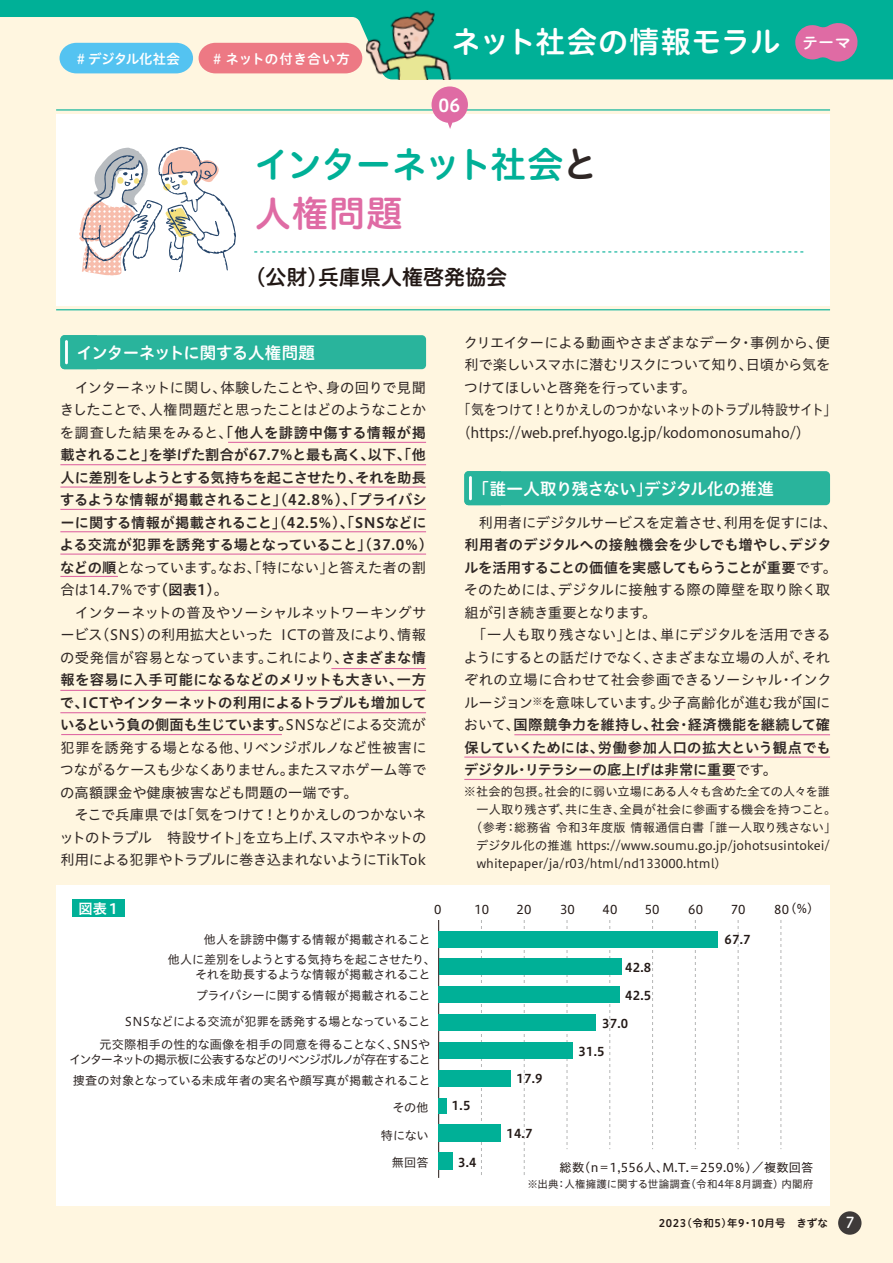
<style>
.page{position:relative;width:893px;height:1263px;background:#fff6e0}
.page>*{position:absolute;margin:0;border:0;box-sizing:border-box;transform-origin:0 0}
.t1{font:36px/49.5px "Hiragino UD Sans R Std W6";letter-spacing:-.03em;color:#00b097}
.t2{font:30px "Hiragino UD Sans R Std W6";letter-spacing:.005em;color:#fff}
.t3{font:21px "Hiragino UD Sans R Std W6";color:#221815}
.t4{font:17.85px "Hiragino UD Sans R Std W6";color:#fff}
.t5{font:16.5px "Hiragino UD Sans R Std W6";letter-spacing:-.025em;color:#fff}
.t6{font:14.25px/22.5px "Hiragino UD Sans Std W4";letter-spacing:-.015em;color:#2f2725}
.t7{font:14.25px/22.5px "Hiragino UD Sans Std W6";letter-spacing:-.01em;color:#2f2725}
.t8{font:14.25px/22.5px "Hiragino UD Sans Std W4";letter-spacing:-.035em;color:#2f2725;text-align:right}
.t9{font:14.25px "Hiragino UD Sans Std W4";letter-spacing:-.015em;color:#2f2725;scale:.9 1}
.t10{font:14.25px "Hiragino UD Sans Std W4";letter-spacing:-.035em;color:#2f2725;scale:.9 1}
.t11{font:14.25px "Hiragino UD Sans Std W4";letter-spacing:-.045em;color:#2f2725}
.t12{font:14.25px "Hiragino UD Sans Std W6";color:#fff}
.t13{font:13.5px "Hiragino UD Sans R Std W6";letter-spacing:.04em;color:#fff}
.t14{font:13.5px "Hiragino UD Sans R Std W6";letter-spacing:-.015em;color:#fff}
.t15{font:12.15px "Hiragino UD Sans Std W4";letter-spacing:-.005em;color:#2f2725}
.t16{font:12.15px/15px "Hiragino UD Sans Std W4";letter-spacing:-.025em;color:#2f2725}
.t17{font:12.15px/15px "Hiragino UD Sans Std W4";letter-spacing:-.06em;color:#2f2725;text-align:right}
.t18{font:12.15px "Hiragino UD Sans Std W4";letter-spacing:.02em;color:#221815}
.t19{font:12.15px "Hiragino UD Sans Std W6";letter-spacing:.02em;color:#221815}
.t20{font:12.15px "Hiragino UD Sans Std W4";letter-spacing:.03em;color:#2f2725}
.t21{font:12.15px "Hiragino UD Sans Std W4";letter-spacing:-.035em;color:#2f2725}
.t22{font:10.5px "Hiragino UD Sans Std W4";letter-spacing:.02em;color:#2f2725}
.t23{font:10.5px "Hiragino UD Sans R Std W6";letter-spacing:.05em;color:#221815}
.s1{font-family:"Tsuku A Rd Gothic";font-weight:700;font-size:18px}
.s2{color:#2f2725}
.s3{color:#df6ba4}
.s4{font-family:"Hiragino UD Sans Std W4"}
.s5{font-family:"Hiragino UD Sans Std W6"}
.s6{font-family:"Hiragino UD Sans R Std W5";font-size:15px;color:#fff}
</style>
<div class="page">
<div style="left:56px;top:114px;width:774px;height:192px;background:#fff"></div>
<svg style="left:254px;top:251px;width:550px;height:1px"></svg>
<hr style="left:56px;top:309px;width:774px;height:1px;background:#00b097">
<hr style="left:56px;top:109px;width:774px;height:2px;background:#00b097">
<svg style="left:432px;top:86px;width:36px;height:43px"></svg>
<svg style="left:0;top:0;width:893px;height:79px;fill:#00b097"></svg>
<div style="left:60px;top:43px;width:133px;height:30px;background:#54c3f1"></div>
<div style="left:199px;top:43px;width:163px;height:30px;background:#ed7984"></div>
<svg style="left:793px;top:22px;width:66px;height:40px;background:#a27da0"></svg>
<div style="left:60px;top:335px;width:366px;height:34px;background:#29b49c;border-radius:4px"></div>
<svg style="left:60px;top:335px;width:7px;height:34px"></svg>
<hr style="left:65px;top:340px;width:3px;height:24px;background:#fff">
<div style="left:464px;top:471px;width:366px;height:34px;background:#29b49c;border-radius:4px"></div>
<svg style="left:464px;top:471px;width:7px;height:34px"></svg>
<hr style="left:469px;top:476px;width:3px;height:24px;background:#fff">
<hr style="left:228px;top:442px;width:198px;height:1px;background:#df6ba4">
<hr style="left:331px;top:668px;width:95px;height:1px;background:#df6ba4">
<hr style="left:60px;top:464px;width:366px;height:1px;background:#df6ba4">
<hr style="left:60px;top:486px;width:366px;height:2px;background:#df6ba4">
<hr style="left:60px;top:509px;width:366px;height:1px;background:#df6ba4">
<hr style="left:60px;top:690px;width:366px;height:1px;background:#df6ba4">
<hr style="left:60px;top:712px;width:366px;height:1px;background:#df6ba4">
<hr style="left:60px;top:531px;width:366px;height:1px;background:#df6ba4">
<hr style="left:60px;top:553px;width:366px;height:2px;background:#df6ba4">
<hr style="left:514px;top:734px;width:316px;height:1px;background:#df6ba4">
<hr style="left:464px;top:756px;width:366px;height:2px;background:#df6ba4">
<hr style="left:464px;top:779px;width:271px;height:1px;background:#df6ba4">
<hr style="left:61px;top:734px;width:221px;height:1px;background:#df6ba4">
<hr style="left:60px;top:576px;width:58px;height:1px;background:#df6ba4">
<div style="left:56px;top:885px;width:774px;height:320px;background:#fff"></div>
<div style="left:72px;top:899px;width:52px;height:17px;background:#00b097"></div>
<svg style="left:524px;top:920px;width:1px;height:255px"></svg>
<svg style="left:567px;top:920px;width:1px;height:229px"></svg>
<svg style="left:481px;top:920px;width:1px;height:255px"></svg>
<svg style="left:609px;top:920px;width:1px;height:229px"></svg>
<svg style="left:652px;top:920px;width:1px;height:229px"></svg>
<svg style="left:695px;top:920px;width:1px;height:229px"></svg>
<svg style="left:738px;top:920px;width:1px;height:229px"></svg>
<svg style="left:781px;top:920px;width:1px;height:229px"></svg>
<hr style="left:438px;top:920px;width:1px;height:258px;background:#221815">
<div style="left:439px;top:931px;width:279px;height:16px;background:#00b097"></div>
<div style="left:439px;top:958px;width:182px;height:17px;background:#00b097"></div>
<div style="left:439px;top:986px;width:181px;height:16px;background:#00b097"></div>
<div style="left:439px;top:1014px;width:157px;height:16px;background:#00b097"></div>
<div style="left:439px;top:1042px;width:134px;height:16px;background:#00b097"></div>
<div style="left:439px;top:1070px;width:72px;height:16px;background:#00b097"></div>
<div style="left:439px;top:1098px;width:8px;height:16px;background:#00b097"></div>
<div style="left:439px;top:1125px;width:62px;height:17px;background:#00b097"></div>
<div style="left:439px;top:1153px;width:14px;height:17px;background:#00b097"></div>
<img style="left:366px;top:8px;width:93px;height:72px">
<svg style="left:79px;top:146px;width:157px;height:130px"></svg>
<div style="left:838px;top:1211px;width:23px;height:24px;background:#3e3a39;border-radius:50%"></div>
<p class="t14" style="left:77px;top:48px;width:105px"># デジタル化社会</p>
<p class="t13" style="left:213px;top:48px;width:138px"># ネットの付き合い方</p>
<h2 class="t2" style="left:451px;top:19px;width:402px">ネット社会の情報モラル <span class="s1">テーマ</span></h2>
<p class="t4" style="left:438px;top:91px;width:23px">06</p>
<h1 class="t1" style="left:254px;top:137px;width:346px">インターネット社会<span class="s2">と</span><span class="s3">人権問題</span></h1>
<h3 class="t3" style="left:255px;top:261px;width:253px">(公財）兵庫県人権啓発協会</h3>
<p class="t5" style="left:77px;top:340px;width:240px">インターネットに関する人権問題</p>
<p class="t8" style="left:60px;top:375px;width:368px">インターネットに関し、体験したことや、身の回りで見聞きしたことで、人権問題だと思ったことはどのようなことか</p>
<p class="t7" style="left:60px;top:420px;width:375px"><span class="s4">を調査した結果をみると、</span>「他人を誹謗中傷する情報が掲載されること」を挙げた割合が67.7％と最も高く、以下、「他人に差別をしようとする気持ちを起こさせたり、それを助長するような情報が掲載されること」（42.8％）、「プライバシーに関する情報が掲載されること」（42.5％）、「SNSなどによる交流が犯罪を誘発する場となっていること」（37.0％）</p>
<p class="t6" style="left:60px;top:555px;width:368px"><span class="s5">などの順</span>となっています。なお、「特にない」と答えた者の割合は14.7％です<span class="s5">（図表1）</span>。<br>　インターネットの普及やソーシャルネットワーキングサービス（SNS）の利用拡大といった ICTの普及により、情報の受発信が容易となっています。これにより、<span class="s5">さまざまな情</span></p>
<p class="t7" style="left:60px;top:668px;width:368px;text-align:justify">報を容易に入手可能になるなどのメリットも大きい、一方で、ICTやインターネットの利用によるトラブルも増加しているという負の側面も生じています。<span class="s4">SNSなどによる交流が</span></p>
<p class="t6" style="left:59px;top:735px;width:369px">犯罪を誘発する場となる他、リベンジポルノなど性被害につながるケースも少なくありません。またスマホゲーム等での高額課金や健康被害なども問題の一端です。<br>　そこで兵庫県では「気をつけて！とりかえしのつかないネットのトラブル 特設サイト」を立ち上げ、スマホやネットの利用による犯罪やトラブルに巻き込まれないようにTikTok</p>
<p class="t6" style="left:464px;top:330px;width:368px">クリエイターによる動画やさまざまなデータ・事例から、便</p>
<p class="t6" style="left:464px;top:353px;width:368px">利で楽しいスマホに潜むリスクについて知り、日頃から気を</p>
<p class="t11" style="left:464px;top:377px;width:234px">つけてほしいと啓発を行っています。</p>
<p class="t10" style="left:458px;top:399px;width:422px">「気をつけて！とりかえしのつかないネットのトラブル特設サイト」</p>
<p class="t9" style="left:458px;top:422px;width:392px">（https://web.pref.hyogo.lg.jp/kodomonosumaho/）</p>
<p class="t5" style="left:473px;top:476px;width:302px">「誰一人取り残さない」デジタル化の推進</p>
<p class="t6" style="left:464px;top:510px;width:374px">　利用者にデジタルサービスを定着させ、利用を促すには、</p>
<p class="t7" style="left:464px;top:533px;width:375px">利用者のデジタルへの接触機会を少しでも増やし、デジタルを活用することの価値を実感してもらうことが重要<span class="s4">です。</span></p>
<p class="t6" style="left:464px;top:578px;width:370px">そのためには、デジタルに接触する際の障壁を取り除く取組が引き続き重要となります。<br>　「一人も取り残さない」とは、単にデジタルを活用できるようにするとの話だけでなく、さまざまな立場の人が、それぞれの立場に合わせて社会参画できるソーシャル・インクルージョン<sup>※</sup>を意味しています。少子高齢化が進む我が国に</p>
<p class="t7" style="left:464px;top:713px;width:368px;text-align:justify"><span class="s4">おいて、</span>国際競争力を維持し、社会・経済機能を継続して確保していくためには、労働参加人口の拡大という観点でもデジタル・リテラシーの底上げは非常に重要<span class="s4">です。</span></p>
<p class="t15" style="left:464px;top:782px;width:368px">※社会的包摂。社会的に弱い立場にある人々も含めた全ての人々を誰</p>
<p class="t15" style="left:476px;top:800px;width:361px">一人取り残さず、共に生き、全員が社会に参画する機会を持つこと。</p>
<p class="t20" style="left:470px;top:818px;width:367px">（参考：総務省 令和3年度版 情報通信白書 「誰一人取り残さない」</p>
<p class="t15" style="left:476px;top:836px;width:355px">デジタル化の推進 https://www.soumu.go.jp/johotsusintokei/</p>
<p class="t15" style="left:476px;top:854px;width:252px">whitepaper/ja/r03/html/nd133000.html）</p>
<p class="t12" style="left:78px;top:897px;width:44px">図表１</p>
<p class="t18" style="left:434px;top:900px;width:9px">0</p>
<p class="t18" style="left:474px;top:900px;width:16px">10</p>
<p class="t18" style="left:516px;top:900px;width:16px">20</p>
<p class="t18" style="left:560px;top:900px;width:16px">30</p>
<p class="t18" style="left:603px;top:900px;width:16px">40</p>
<p class="t18" style="left:645px;top:900px;width:16px">50</p>
<p class="t18" style="left:688px;top:900px;width:16px">60</p>
<p class="t18" style="left:731px;top:900px;width:16px">70</p>
<p class="t18" style="left:774px;top:900px;width:41px">80(%)</p>
<p class="t15" style="left:204px;top:930px;width:228px">他人を誹謗中傷する情報が掲載されること</p>
<p class="t19" style="left:724px;top:930px;width:28px">67.7</p>
<p class="t16" style="left:195px;top:951px;width:242px;text-indent:-27px">他人に差別をしようとする気持ちを起こさせたり、それを助長するような情報が掲載されること</p>
<p class="t19" style="left:625px;top:958px;width:28px">42.8</p>
<p class="t16" style="left:196px;top:987px;width:236px">プライバシーに関する情報が掲載されること</p>
<p class="t19" style="left:625px;top:986px;width:28px">42.5</p>
<p class="t21" style="left:125px;top:1013px;width:307px">SNSなどによる交流が犯罪を誘発する場となっていること</p>
<p class="t19" style="left:602px;top:1014px;width:28px">37.0</p>
<p class="t17" style="left:69px;top:1036px;width:363px">元交際相手の性的な画像を相手の同意を得ることなく、SNSや<br>インターネットの掲示板に公表するなどのリベンジポルノが存在すること</p>
<p class="t19" style="left:578px;top:1042px;width:28px">31.5</p>
<p class="t19" style="left:517px;top:1069px;width:28px">17.9</p>
<p class="t15" style="left:392px;top:1098px;width:38px">その他</p>
<p class="t19" style="left:452px;top:1096px;width:20px">1.5</p>
<p class="t15" style="left:381px;top:1126px;width:49px">特にない</p>
<p class="t19" style="left:506px;top:1124px;width:28px">14.7</p>
<p class="t15" style="left:392px;top:1153px;width:38px">無回答</p>
<p class="t19" style="left:458px;top:1153px;width:20px">3.4</p>
<p class="t15" style="left:73px;top:1071px;width:359px">捜査の対象となっている未成年者の実名や顔写真が掲載されること</p>
<p class="t18" style="left:560px;top:1158px;width:255px">総数（n＝1,556人、M.T.＝259.0％）／複数回答</p>
<p class="t22" style="left:527px;top:1176px;width:287px">※出典：人権擁護に関する世論調査（令和4年8月調査）内閣府</p>
<p class="t23" style="left:659px;top:1215px;width:197px">2023（令和5）年9・10月号　きずな <span class="s6">7</span></p>
</div>
